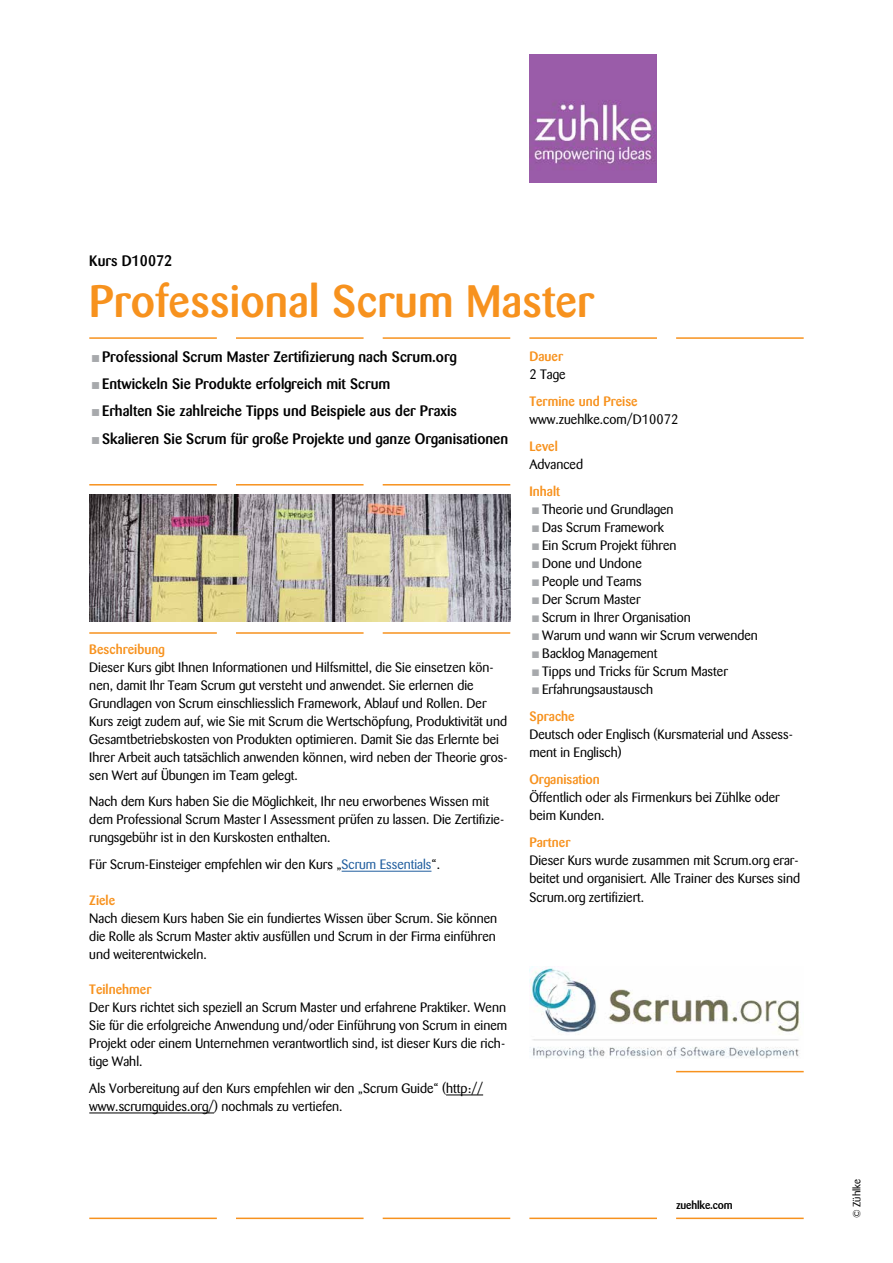
<style>
.page{position:relative;width:893px;height:1263px;background:#fff}
.page>*{position:absolute;margin:0;border:0;box-sizing:border-box;transform-origin:0 0}
.t1{font:45px "AA Zuehlke Med OTPS";letter-spacing:.005em;color:#f7921e}
.t2{font:15px "AA Zuehlke Med OTPS";color:#000}
.t3{font:13.5px/18px "AA Zuehlke OTPS";color:#000}
.t4{font:13.5px "AA Zuehlke Med OTPS";color:#f7921e}
.t5{font:500 11.25px "AA Zuehlke";letter-spacing:-.015em;color:#000}
.t6{font:10.5px "AA Zuehlke OTPS";color:#000}
.s1{font-family:"AA Zuehlke OTPS";font-size:13.5px;color:#a7a9ac}
.s2{font-size:12.75px;color:#a7a9ac}
.s3{color:#215e9e}
</style>
<div class="page">
<hr style="left:342px;top:871px;width:89px;height:1px;background:#215e9e">
<hr style="left:446px;top:1095px;width:37px;height:1px;background:#000">
<hr style="left:89px;top:1113px;width:125px;height:1px;background:#000">
<hr style="left:89px;top:337px;width:128px;height:2px;background:#f7921e">
<hr style="left:236px;top:337px;width:128px;height:2px;background:#f7921e">
<hr style="left:383px;top:337px;width:127px;height:2px;background:#f7921e">
<hr style="left:529px;top:337px;width:128px;height:2px;background:#f7921e">
<hr style="left:676px;top:337px;width:128px;height:2px;background:#f7921e">
<hr style="left:89px;top:484px;width:128px;height:1px;background:#f7921e">
<hr style="left:236px;top:484px;width:128px;height:1px;background:#f7921e">
<hr style="left:383px;top:632px;width:127px;height:2px;background:#f7921e">
<hr style="left:383px;top:484px;width:127px;height:1px;background:#f7921e">
<hr style="left:89px;top:632px;width:128px;height:2px;background:#f7921e">
<hr style="left:676px;top:1071px;width:128px;height:1px;background:#f7921e">
<hr style="left:89px;top:1217px;width:128px;height:2px;background:#f7921e">
<hr style="left:236px;top:1217px;width:128px;height:2px;background:#f7921e">
<hr style="left:383px;top:1217px;width:127px;height:2px;background:#f7921e">
<hr style="left:529px;top:1217px;width:128px;height:2px;background:#f7921e">
<hr style="left:676px;top:1217px;width:128px;height:2px;background:#f7921e">
<hr style="left:236px;top:632px;width:128px;height:2px;background:#f7921e">
<img style="left:89px;top:494px;width:421px;height:128px">
<img style="left:529px;top:967px;width:271px;height:92px">
<img style="left:529px;top:55px;width:128px;height:128px">
<p class="t2" style="left:89px;top:252px;width:85px">Kurs D10072</p>
<h1 class="t1" style="left:89px;top:275px;width:506px">Professional Scrum Master</h1>
<p class="t2" style="left:89px;top:348px;width:369px"><span class="s1">•</span>Professional Scrum Master Zertifizierung nach Scrum.org</p>
<p class="t2" style="left:89px;top:375px;width:303px"><span class="s1">•</span>Entwickeln Sie Produkte erfolgreich mit Scrum</p>
<p class="t2" style="left:89px;top:402px;width:369px"><span class="s1">•</span>Erhalten Sie zahlreiche Tipps und Beispiele aus der Praxis</p>
<p class="t2" style="left:89px;top:430px;width:420px"><span class="s1">•</span>Skalieren Sie Scrum für große Projekte und ganze Organisationen</p>
<p class="t4" style="left:529px;top:348px;width:35px">Dauer</p>
<p class="t3" style="left:529px;top:365px;width:38px">2 Tage</p>
<p class="t4" style="left:529px;top:393px;width:110px">Termine und Preise</p>
<p class="t3" style="left:529px;top:410px;width:151px">www.zuehlke.com/D10072</p>
<p class="t4" style="left:529px;top:438px;width:30px">Level</p>
<p class="t3" style="left:529px;top:455px;width:55px">Advanced</p>
<p class="t4" style="left:529px;top:483px;width:32px">Inhalt</p>
<p class="t3" style="left:529px;top:500px;width:146px"><span class="s2">•</span>Theorie und Grundlagen</p>
<p class="t3" style="left:529px;top:518px;width:136px"><span class="s2">•</span>Das Scrum Framework</p>
<p class="t3" style="left:529px;top:536px;width:149px"><span class="s2">•</span>Ein Scrum Projekt führen</p>
<p class="t3" style="left:529px;top:554px;width:114px"><span class="s2">•</span>Done und Undone</p>
<p class="t3" style="left:529px;top:572px;width:114px"><span class="s2">•</span>People und Teams</p>
<p class="t3" style="left:529px;top:590px;width:113px"><span class="s2">•</span>Der Scrum Master</p>
<p class="t3" style="left:529px;top:608px;width:163px"><span class="s2">•</span>Scrum in Ihrer Organisation</p>
<p class="t3" style="left:529px;top:626px;width:230px"><span class="s2">•</span>Warum und wann wir Scrum verwenden</p>
<p class="t3" style="left:529px;top:644px;width:130px"><span class="s2">•</span>Backlog Management</p>
<p class="t3" style="left:529px;top:662px;width:200px"><span class="s2">•</span>Tipps und Tricks für Scrum Master</p>
<p class="t3" style="left:529px;top:680px;width:125px"><span class="s2">•</span>Erfahrungsaustausch</p>
<p class="t4" style="left:529px;top:708px;width:47px">Sprache</p>
<p class="t3" style="left:529px;top:726px;width:265px">Deutsch oder Englisch (Kursmaterial und Assess&shy;ment in Englisch)</p>
<p class="t4" style="left:529px;top:772px;width:72px">Organisation</p>
<p class="t3" style="left:529px;top:789px;width:252px">Öffentlich oder als Firmenkurs bei Zühlke oder beim Kunden.</p>
<p class="t4" style="left:529px;top:835px;width:43px">Partner</p>
<p class="t3" style="left:529px;top:852px;width:272px;text-align:justify">Dieser Kurs wurde zusammen mit Scrum.org erar&shy;beitet und organisiert. Alle Trainer des Kurses sind Scrum.org zertifiziert.</p>
<p class="t4" style="left:89px;top:641px;width:77px">Beschreibung</p>
<p class="t3" style="left:89px;top:658px;width:420px">Dieser Kurs gibt Ihnen Informationen und Hilfsmittel, die Sie einsetzen kön&shy;nen, damit Ihr Team Scrum gut versteht und anwendet. Sie erlernen die Grundlagen von Scrum einschliesslich Framework, Ablauf und Rollen. Der Kurs zeigt zudem auf, wie Sie mit Scrum die Wertschöpfung, Produktivität und Gesamtbetriebskosten von Produkten optimieren. Damit Sie das Erlernte bei Ihrer Arbeit auch tatsächlich anwenden können, wird neben der Theorie gros&shy;sen Wert auf Übungen im Team gelegt.</p>
<p class="t3" style="left:89px;top:793px;width:416px">Nach dem Kurs haben Sie die Möglichkeit, Ihr neu erworbenes Wissen mit dem Professional Scrum Master I Assessment prüfen zu lassen. Die Zertifizie&shy;rungsgebühr ist in den Kurskosten enthalten.</p>
<p class="t3" style="left:89px;top:855px;width:352px">Für Scrum-Einsteiger empfehlen wir den Kurs „<span class="s3">Scrum Essentials</span>“.</p>
<p class="t4" style="left:89px;top:892px;width:27px">Ziele</p>
<p class="t3" style="left:89px;top:909px;width:409px;text-align:justify">Nach diesem Kurs haben Sie ein fundiertes Wissen über Scrum. Sie können die Rolle als Scrum Master aktiv ausfüllen und Scrum in der Firma einführen und weiterentwickeln.</p>
<p class="t4" style="left:89px;top:981px;width:64px">Teilnehmer</p>
<p class="t3" style="left:89px;top:998px;width:419px">Der Kurs richtet sich speziell an Scrum Master und erfahrene Praktiker. Wenn Sie für die erfolgreiche Anwendung und/oder Einführung von Scrum in einem Projekt oder einem Unternehmen verantwortlich sind, ist dieser Kurs die rich&shy;tige Wahl.</p>
<p class="t3" style="left:89px;top:1079px;width:395px">Als Vorbereitung auf den Kurs empfehlen wir den „Scrum Guide“ (http:// www.scrumguides.org/) nochmals zu vertiefen.</p>
<p class="t5" style="left:676px;top:1198px;width:58px">zuehlke.com</p>
<p class="t6" style="left:851px;top:1218px;width:41px;rotate:-90deg">© Zühlke</p>
</div>
